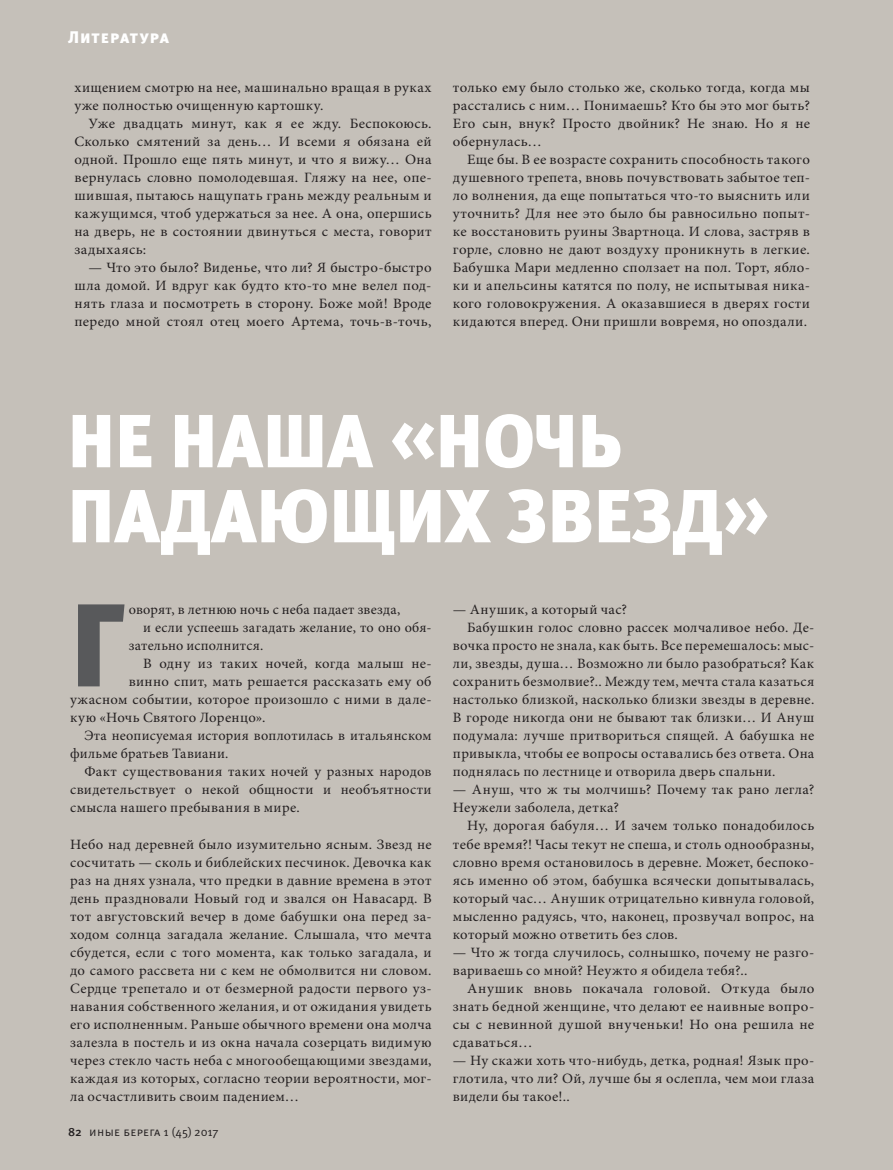
<style>
.page{position:relative;width:893px;height:1170px;background:#fff}
.page>*{position:absolute;margin:0;border:0;box-sizing:border-box;transform-origin:0 0}
.t1{font:900 117.6px "Meta Pro";color:#58595b}
.t2{font:900 75px/75px "Meta Pro";color:#fff}
.t3{font:900 16.8px "Meta Pro";letter-spacing:.06em;color:#fff}
.t4{font:14.25px/18px "Minion Pro";letter-spacing:.025em;color:#231f20;text-align:justify}
.t5{font:14.25px/18px "Minion Pro";letter-spacing:.025em;color:#231f20;text-align:justify;scale:1.04 1}
.t6{font:14.25px/18px "Minion Pro";letter-spacing:.025em;color:#231f20;text-align:justify;scale:1.05 1}
.t7{font:12px "Meta Pro";letter-spacing:-.005em;color:#231f20}
.s1{font-weight:500}
</style>
<div class="page">
<div style="left:0;top:0;width:893px;height:1169px;background:#c5c0b9"></div>
<p class="t3" style="left:68px;top:31px;width:103px">Литература</p>
<p class="t4" style="left:74px;top:80px;width:359px">хищением смотрю на нее, машинально вращая в руках уже полностью очищенную картошку.</p>
<p class="t5" style="left:74px;top:116px;width:345px;text-indent:14px">Уже двадцать минут, как я ее жду. Беспокоюсь.<br>Сколько смятений за день… И всеми я обязана ей одной. Прошло еще пять минут, и что я вижу… Она вернулась словно помолодевшая. Гляжу на нее, опе&shy;шившая, пытаюсь нащупать грань между реальным и кажущимся, чтоб удержаться за нее. А она, опершись на дверь, не в состоянии двинуться с места, говорит задыхаясь:</p>
<p class="t5" style="left:74px;top:260px;width:345px;text-indent:14px">— Что это было? Виденье, что ли? Я быстро-быстро шла домой. И вдруг как будто кто-то мне велел под&shy;нять глаза и посмотреть в сторону. Боже мой! Вроде передо мной стоял отец моего Артема, точь-в-точь,</p>
<p class="t5" style="left:453px;top:80px;width:345px">только ему было столько же, сколько тогда, когда мы расстались с ним… Понимаешь? Кто бы это мог быть?<br>Его сын, внук? Просто двойник? Не знаю. Но я не обернулась…</p>
<p class="t5" style="left:453px;top:152px;width:345px;text-indent:14px">Еще бы. В ее возрасте сохранить способность такого душевного трепета, вновь почувствовать забытое теп&shy;ло волнения, да еще попытаться что-то выяснить или уточнить? Для нее это было бы равносильно попыт&shy;ке восстановить руины Звартноца. И слова, застряв в горле, словно не дают воздуху проникнуть в легкие.<br>Бабушка Мари медленно сползает на пол. Торт, ябло&shy;ки и апельсины катятся по полу, не испытывая ника&shy;кого головокружения. А оказавшиеся в дверях гости кидаются вперед. Они пришли вовремя, но опоздали.</p>
<h2 class="t2" style="left:68px;top:411px;width:703px">НЕ НАША «НОЧЬ<br>ПАДАЮЩИХ ЗВЕЗД»</h2>
<h1 class="t1" style="left:70px;top:602px;width:56px">Г</h1>
<p class="t4" style="left:129px;top:602px;width:273px">оворят, в летнюю ночь с неба падает звезда,</p>
<p class="t4" style="left:143px;top:620px;width:290px">и если успеешь загадать желание, то оно обя-</p>
<p class="t4" style="left:129px;top:638px;width:136px">зательно исполнится.</p>
<p class="t4" style="left:143px;top:656px;width:290px">В одну из таких ночей, когда малыш не-</p>
<p class="t4" style="left:129px;top:674px;width:304px">винно спит, мать решается рассказать ему об</p>
<p class="t4" style="left:70px;top:692px;width:363px">ужасном событии, которое произошло с ними в дале-</p>
<p class="t4" style="left:70px;top:710px;width:197px">кую «Ночь Святого Лоренцо».</p>
<p class="t4" style="left:84px;top:728px;width:349px">Эта неописуемая история воплотилась в итальянском</p>
<p class="t4" style="left:70px;top:746px;width:160px">фильме братьев Тавиани.</p>
<p class="t4" style="left:84px;top:764px;width:349px">Факт существования таких ночей у разных народов</p>
<p class="t4" style="left:70px;top:782px;width:363px">свидетельствует о некой общности и необъятности</p>
<p class="t4" style="left:70px;top:800px;width:231px">смысла нашего пребывания в мире.</p>
<p class="t4" style="left:70px;top:836px;width:363px">Небо над деревней было изумительно ясным. Звезд не сосчитать — сколь и библейских песчинок. Девочка как раз на днях узнала, что предки в давние времена в этот день праздновали Новый год и звался он Навасард. В тот августовский вечер в доме бабушки она перед за&shy;ходом солнца загадала желание. Слышала, что мечта сбудется, если с того момента, как только загадала, и до самого рассвета ни с кем не обмолвится ни словом.<br>Сердце трепетало и от безмерной радости первого уз&shy;навания собственного желания, и от ожидания увидеть его исполненным. Раньше обычного времени она молча залезла в постель и из окна начала созерцать видимую через стекло часть неба с многообещающими звездами, каждая из которых, согласно теории вероятности, мог&shy;ла осчастливить своим падением…</p>
<p class="t7" style="left:68px;top:1127px;width:152px"><span class="s1">82</span> иные берега 1 (45) 2017</p>
<p class="t4" style="left:453px;top:602px;width:176px">— Анушик, а который час?</p>
<p class="t4" style="left:467px;top:620px;width:349px">Бабушкин голос словно рассек молчаливое небо. Де-</p>
<p class="t4" style="left:453px;top:638px;width:363px">вочка просто не знала, как быть. Все перемешалось: мыс-</p>
<p class="t4" style="left:453px;top:656px;width:363px">ли, звезды, душа… Возможно ли было разобраться? Как</p>
<p class="t4" style="left:453px;top:674px;width:363px">сохранить безмолвие?.. Между тем, мечта стала казаться</p>
<p class="t4" style="left:453px;top:692px;width:363px">настолько близкой, насколько близки звезды в деревне.</p>
<p class="t4" style="left:453px;top:710px;width:363px">В городе никогда они не бывают так близки… И Ануш</p>
<p class="t4" style="left:453px;top:728px;width:363px">подумала: лучше притвориться спящей. А бабушка не</p>
<p class="t4" style="left:453px;top:746px;width:363px">привыкла, чтобы ее вопросы оставались без ответа. Она</p>
<p class="t4" style="left:453px;top:764px;width:324px">поднялась по лестнице и отворила дверь спальни.</p>
<p class="t4" style="left:453px;top:782px;width:363px">— Ануш, что ж ты молчишь? Почему так рано легла?<br>Неужели заболела, детка?</p>
<p class="t4" style="left:453px;top:818px;width:363px;text-indent:14px">Ну, дорогая бабуля… И зачем только понадобилось тебе время?! Часы текут не спеша, и столь однообразны, словно время остановилось в деревне. Может, беспоко&shy;ясь именно об этом, бабушка всячески допытывалась, который час… Анушик отрицательно кивнула головой, мысленно радуясь, что, наконец, прозвучал вопрос, на который можно ответить без слов.</p>
<p class="t4" style="left:453px;top:944px;width:363px">— Что ж тогда случилось, солнышко, почему не разго&shy;вариваешь со мной? Неужто я обидела тебя?..</p>
<p class="t6" style="left:453px;top:980px;width:346px;text-indent:14px">Анушик вновь покачала головой. Откуда было знать бедной женщине, что делают ее наивные вопро&shy;сы с невинной душой внученьки! Но она решила не сдаваться…</p>
<p class="t4" style="left:453px;top:1052px;width:363px">— Ну скажи хоть что-нибудь, детка, родная! Язык про&shy;глотила, что ли? Ой, лучше бы я ослепла, чем мои глаза видели бы такое!..</p>
</div>
